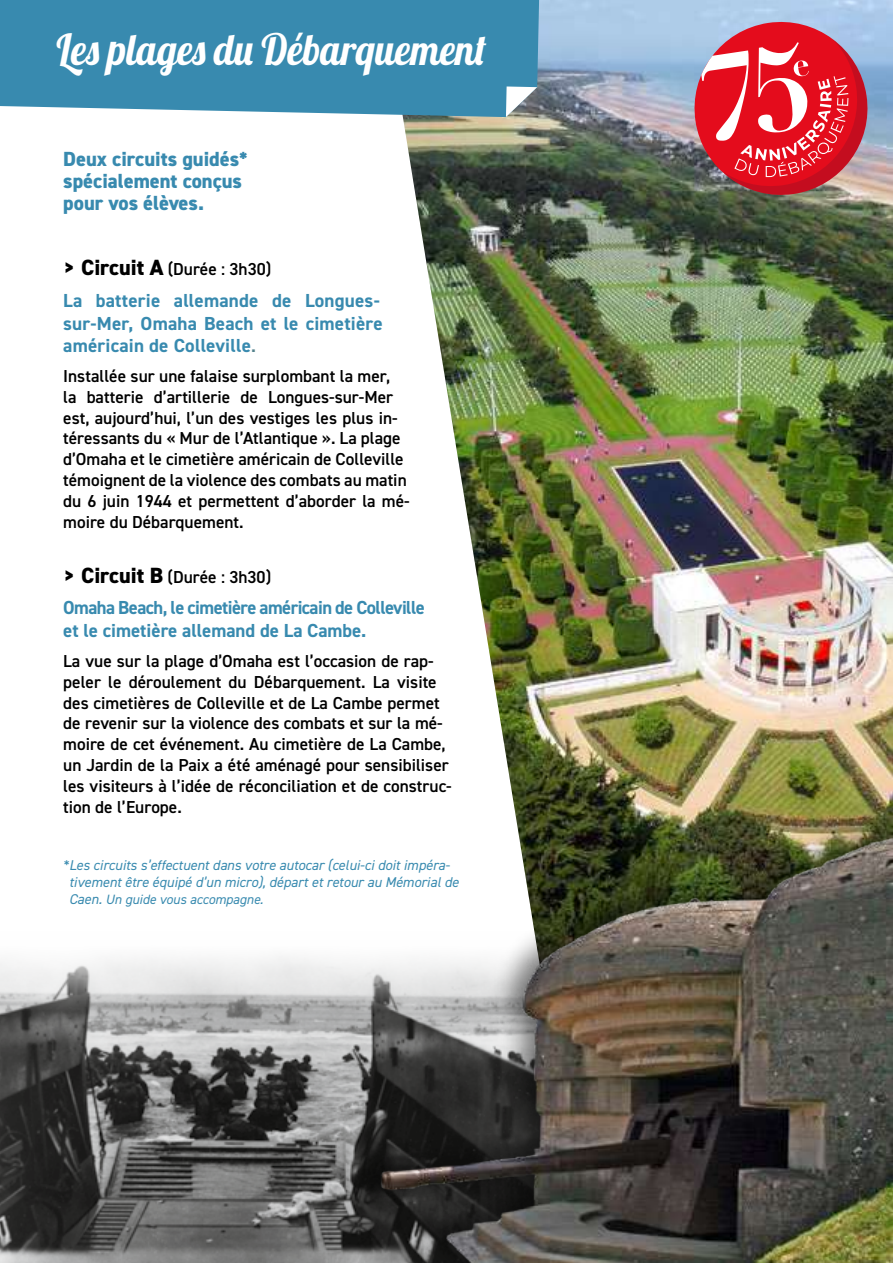
<style>
.page{position:relative;width:893px;height:1263px;background:#fff}
.page>*{position:absolute;margin:0;border:0;box-sizing:border-box;transform-origin:0 0}
.t1{font:43.05px "Lobster 1.4";color:#fff;scale:.92 1}
.t2{font:800 20.55px/22px "DIN2014";color:#388aaf}
.t3{font:700 18.9px/22.6px "DIN2014";letter-spacing:.005em;color:#388aaf}
.t4{font:700 18.9px/22.6px "DIN2014";letter-spacing:-.03em;color:#388aaf}
.t5{font:600 17.4px/20.9px "DIN2014";color:#000}
.t6{font:italic 14.25px/17.1px "DIN2014";color:#388aaf}
.t7{font:italic 13.5px "DIN2014";color:#388aaf}
.s1{font-weight:800;font-size:22.05px}
.s2{font-weight:600;color:#54828c}
.s3{font-size:14.25px}
</style>
<div class="page">
<img style="left:0;top:956px;width:346px;height:307px">
<img style="left:403px;top:0;width:490px;height:812px">
<div style="left:346px;top:812px;width:547px;height:451px;background:#000;opacity:.5"></div>
<img style="left:358px;top:827px;width:535px;height:436px">
<div style="left:0;top:0;width:539px;height:117px;background:#388aaf"></div>
<svg style="left:506px;top:86px;width:31px;height:31px"></svg>
<svg style="left:688px;top:16px;width:185px;height:185px"></svg>
<h1 class="t1" style="left:57px;top:22px;width:469px">Les plages du Débarquement</h1>
<p class="t2" style="left:63px;top:148px;width:186px">Deux circuits guidés* spécialement conçus pour vos élèves.</p>
<p class="t5" style="left:63px;top:258px;width:210px"><span class="s1">&gt; Circuit A</span> (Durée : 3h30)</p>
<p class="t3" style="left:63px;top:289px;width:321px">La batterie allemande de Longues&shy;sur-Mer, Omaha Beach et le cimetière américain de Colleville<span class="s2">.</span></p>
<p class="t5" style="left:63px;top:365px;width:348px">Installée sur une falaise surplombant la mer,<br>la batterie d’artillerie de Longues-sur-Mer est, aujourd’hui, l’un des vestiges les plus in&shy;téressants du « Mur de l’Atlantique ». La plage d’Omaha et le cimetière américain de Colleville témoignent de la violence des combats au matin du 6 juin 1944 et permettent d’aborder la mé&shy;moire du Débarquement.</p>
<p class="t5" style="left:63px;top:566px;width:209px"><span class="s1">&gt; Circuit B</span> (Durée : 3h30)</p>
<p class="t4" style="left:63px;top:596px;width:363px">Omaha Beach, le cimetière américain de Colleville et le cimetière allemand de La Cambe.</p>
<p class="t5" style="left:63px;top:650px;width:390px">La vue sur la plage d’Omaha est l’occasion de rap&shy;peler le déroulement du Débarquement. La visite des cimetières de Colleville et de La Cambe permet de revenir sur la violence des combats et sur la mé&shy;moire de cet événement. Au cimetière de La Cambe, un Jardin de la Paix a été aménagé pour sensibiliser les visiteurs à l’idée de réconciliation et de construc&shy;tion de l’Europe.</p>
<p class="t6" style="left:69px;top:857px;width:391px;text-indent:-6px">*Les circuits s’effectuent dans votre autocar (celui-ci doit impéra&shy;tivement être équipé d’un micro), départ et retour au Mémorial de</p>
<p class="t7" style="left:69px;top:891px;width:196px"><span class="s3">Caen.</span> Un guide vous accompagne.</p>
</div>
